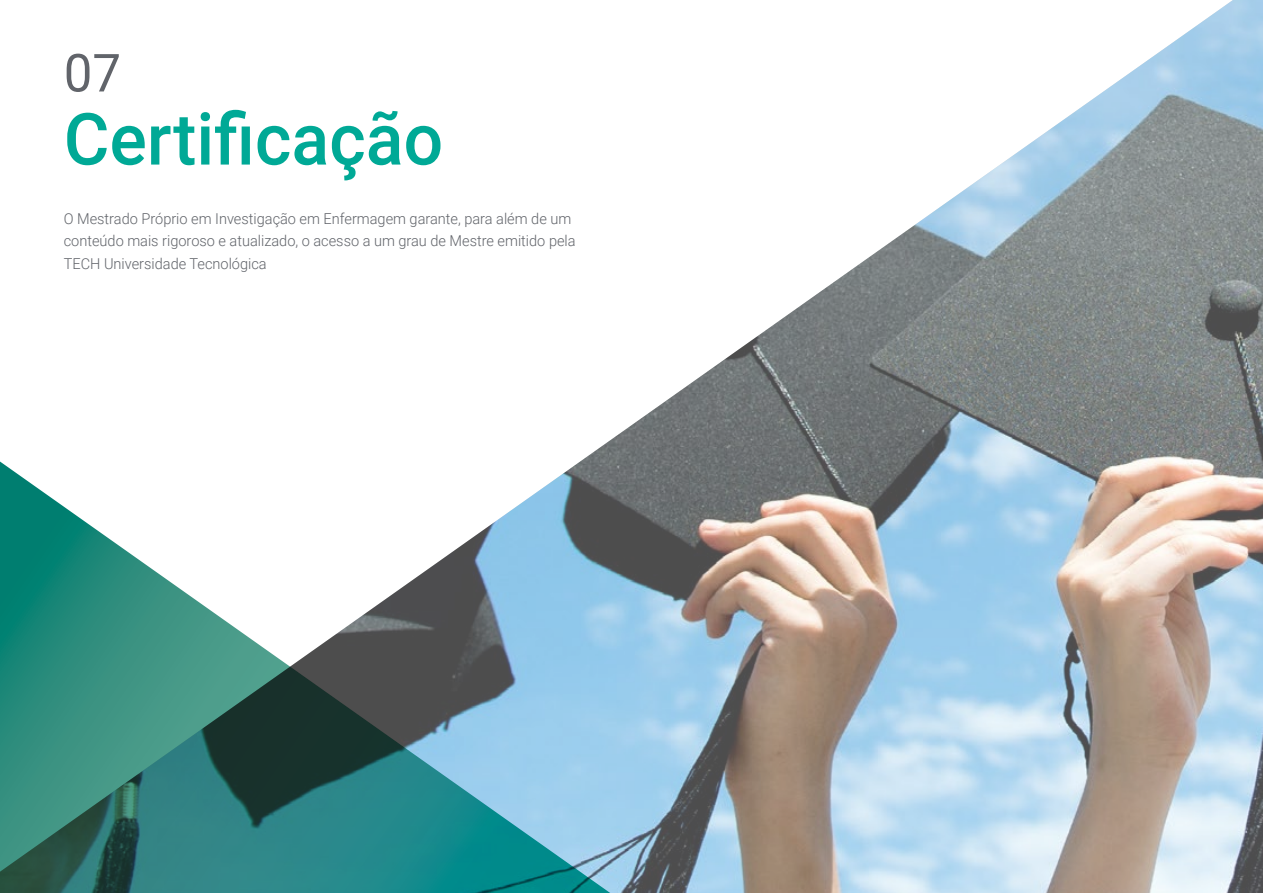
<style>
.page{position:relative;width:1263px;height:893px;background:#fff}
.page>*{position:absolute;margin:0;border:0;box-sizing:border-box;transform-origin:0 0}
.t1{font:500 72px "Roboto";color:#00a996}
.t2{font:52.5px "Roboto";color:#61646a}
.t3{font:300 15px/22.5px "Roboto";color:#61646a}
</style>
<div class="page">
<img style="left:602px;top:0;width:661px;height:893px">
<svg style="left:0;top:446px;width:640px;height:447px"></svg>
<h2 class="t2" style="left:64px;top:36px;width:59px">07</h2>
<h1 class="t1" style="left:64px;top:89px;width:381px">Certificação</h1>
<p class="t3" style="left:64px;top:207px;width:513px">O Mestrado Próprio em Investigação em Enfermagem garante, para além de um conteúdo mais rigoroso e atualizado, o acesso a um grau de Mestre emitido pela<br>TECH Universidade Tecnológica</p>
</div>
